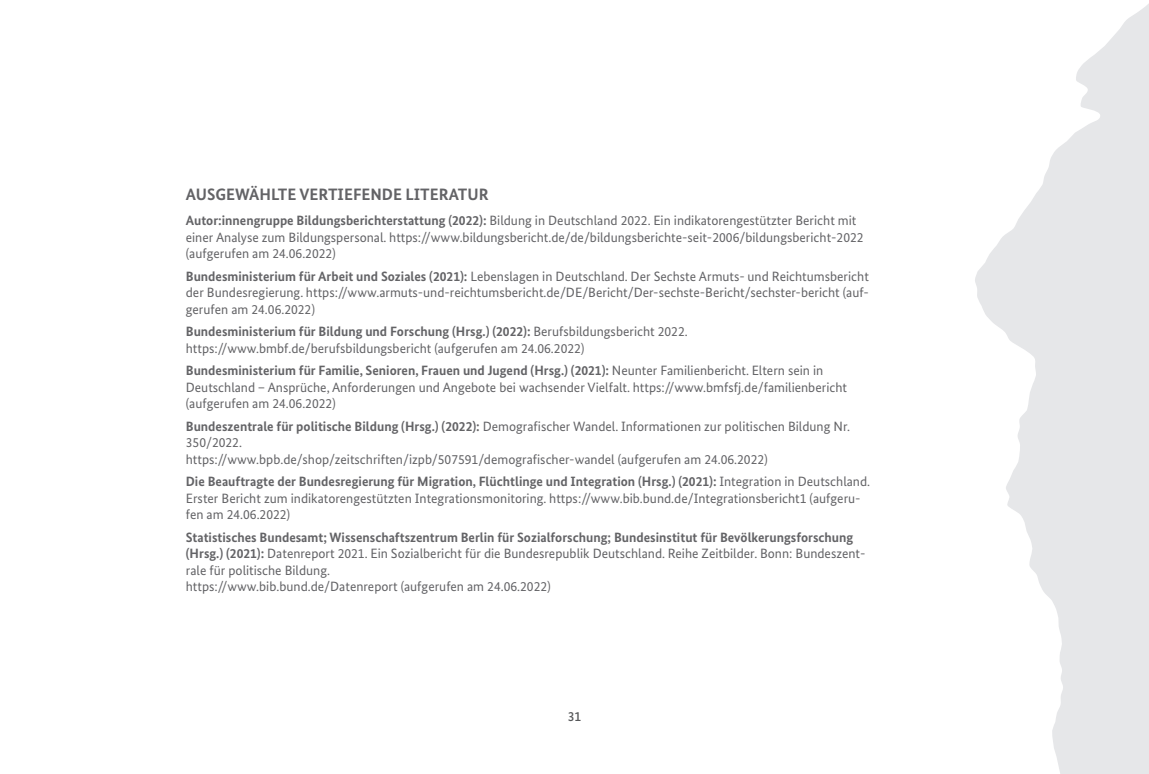
<style>
.page{position:relative;width:1149px;height:774px;background:#fff}
.page>*{position:absolute;margin:0;border:0;box-sizing:border-box;transform-origin:0 0}
.t1{font:700 16.5px "Bundes Sans";color:#636366}
.t2{font:13.5px/16.5px "Bundes Sans";color:#636366}
.t3{font:500 13.5px "Bundes Sans";color:#57585a}
.s1{font-weight:700}
</style>
<div class="page">
<svg style="left:975px;top:4px;width:173px;height:770px;fill:#e6e7e9"></svg>
<p class="t1" style="left:186px;top:185px;width:304px">AUSGEWÄHLTE VERTIEFENDE LITERATUR</p>
<p class="t2" style="left:186px;top:212px;width:679px"><span class="s1">Autor:innengruppe Bildungsberichterstattung (2022):</span> Bildung in Deutschland 2022. Ein indikatorengestützter Bericht mit einer Analyse zum Bildungspersonal. https://www.bildungsbericht.de/de/bildungsberichte-seit-2006/bildungsbericht-2022 (aufgerufen am 24.06.2022)</p>
<p class="t2" style="left:186px;top:268px;width:684px;text-align:justify"><span class="s1">Bundesministerium für Arbeit und Soziales (2021):</span> Lebenslagen in Deutschland. Der Sechste Armuts- und Reichtumsbericht der Bundesregierung. https://www.armuts-und-reichtumsbericht.de/DE/Bericht/Der-sechste-Bericht/sechster-bericht (auf&shy;gerufen am 24.06.2022)</p>
<p class="t2" style="left:186px;top:323px;width:503px"><span class="s1">Bundesministerium für Bildung und Forschung (Hrsg.) (2022):</span> Berufsbildungsbericht 2022. https://www.bmbf.de/berufsbildungsbericht (aufgerufen am 24.06.2022)</p>
<p class="t2" style="left:186px;top:362px;width:662px"><span class="s1">Bundesministerium für Familie, Senioren, Frauen und Jugend (Hrsg.) (2021):</span> Neunter Familienbericht. Eltern sein in<br>Deutschland – Ansprüche, Anforderungen und Angebote bei wachsender Vielfalt. https://www.bmfsfj.de/familienbericht (aufgerufen am 24.06.2022)</p>
<p class="t2" style="left:186px;top:417px;width:665px"><span class="s1">Bundeszentrale für politische Bildung (Hrsg.) (2022):</span> Demografischer Wandel. Informationen zur politischen Bildung Nr.<br>350/2022.<br>https://www.bpb.de/shop/zeitschriften/izpb/507591/demografischer-wandel (aufgerufen am 24.06.2022)</p>
<p class="t2" style="left:186px;top:473px;width:685px"><span class="s1">Die Beauftragte der Bundesregierung für Migration, Flüchtlinge und Integration (Hrsg.) (2021):</span> Integration in Deutschland.<br>Erster Bericht zum indikatorengestützten Integrationsmonitoring. https://www.bib.bund.de/Integrationsbericht1 (aufgeru&shy;fen am 24.06.2022)</p>
<p class="t2" style="left:186px;top:528px;width:681px"><span class="s1">Statistisches Bundesamt; Wissenschaftszentrum Berlin für Sozialforschung; Bundesinstitut für Bevölkerungsforschung (Hrsg.) (2021):</span> Datenreport 2021. Ein Sozialbericht für die Bundesrepublik Deutschland. Reihe Zeitbilder. Bonn: Bundeszent&shy;rale für politische Bildung.<br>https://www.bib.bund.de/Datenreport (aufgerufen am 24.06.2022)</p>
<p class="t3" style="left:567px;top:708px;width:15px">31</p>
</div>
